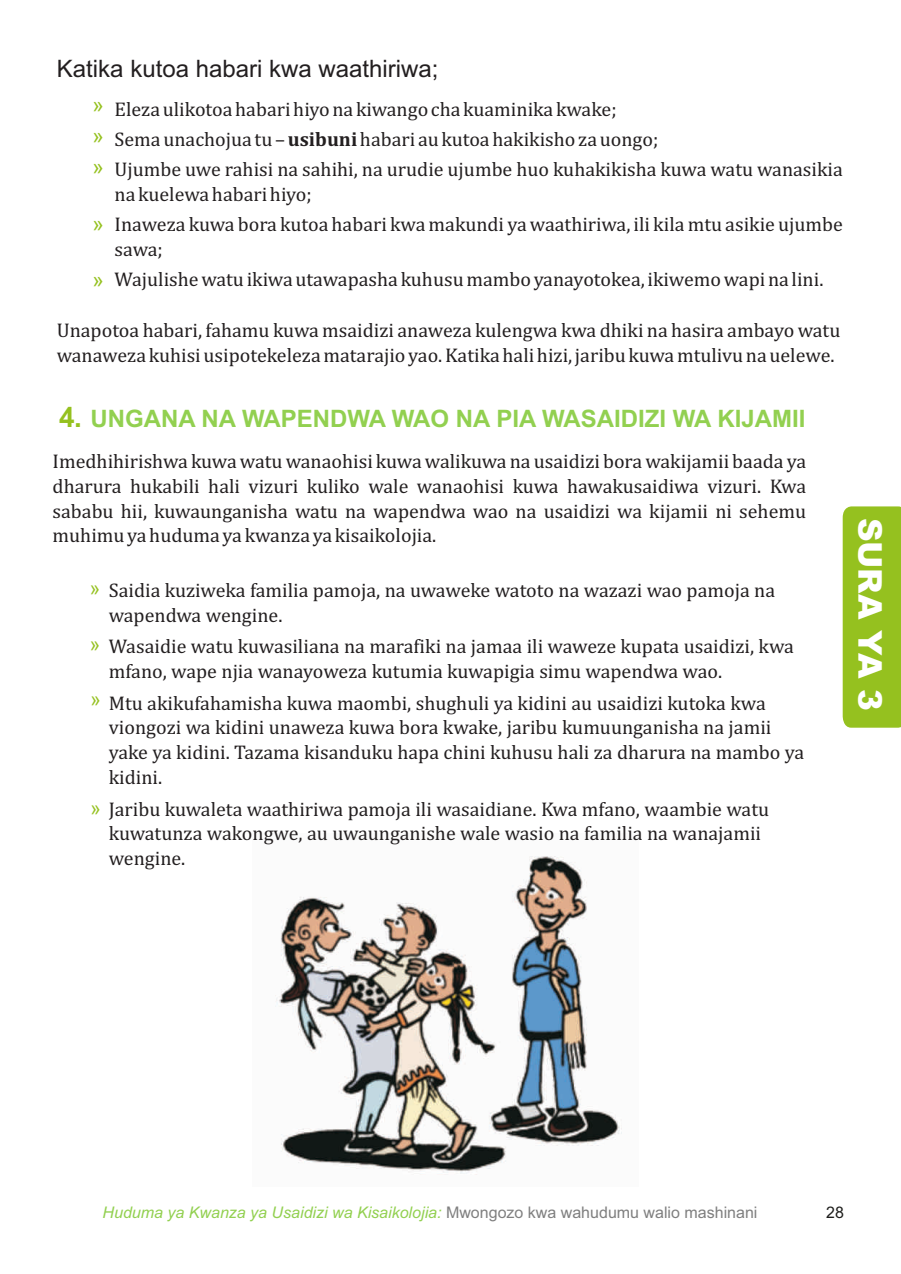
<style>
.page{position:relative;width:901px;height:1274px;background:#fff}
.page>*{position:absolute;margin:0;border:0;box-sizing:border-box;transform-origin:0 0}
.t1{font:900 32.6px "Arial";color:#fff}
.t2{font:700 24px "Arial";color:#92d050}
.t3{font:24px "Arial";color:#231f20}
.t4{font:21px/31px "Arial";color:#95c11f;text-align:justify}
.t5{font:20px/24.8px "Cambria";color:#231f20}
.t6{font:20px "Arial";color:#95c11f;scale:.93 1}
.t7{font:italic 16px "Arial";color:#92d050}
.t8{font:16px "Arial";color:#1d1d1b}
.s1{font-weight:700}
.s2{font-size:28px;color:#95c11f}
.s3{font-family:"Arial";color:#95c11f}
.s4{font-style:normal;color:#7f7f7f}
</style>
<div class="page">
<img style="left:275px;top:856px;width:347px;height:319px">
<div style="left:842px;top:506px;width:58px;height:221px;background:#95c11f"></div>
<p class="t3" style="left:57px;top:60px;width:383px">Katika kutoa habari kwa waathiriwa;</p>
<p class="t5" style="left:115px;top:95px;width:729px;line-height:30.2px">Eleza ulikotoa habari hiyo na kiwango cha kuaminika kwake;<br>Sema unachojua tu – <span class="s1">usibuni</span> habari au kutoa hakikisho za uongo;<br>Ujumbe uwe rahisi na sahihi, na urudie ujumbe huo kuhakikisha kuwa watu wanasikia</p>
<p class="t5" style="left:115px;top:180px;width:729px;line-height:30.2px">na kuelewa habari hiyo;<br>Inaweza kuwa bora kutoa habari kwa makundi ya waathiriwa, ili kila mtu asikie ujumbe</p>
<p class="t5" style="left:115px;top:235px;width:710px;line-height:30.2px">sawa;<br>Wajulishe watu ikiwa utawapasha kuhusu mambo yanayotokea, ikiwemo wapi na lini.</p>
<p class="t5" style="left:57px;top:319px;width:785px">Unapotoa habari, fahamu kuwa msaidizi anaweza kulengwa kwa dhiki na hasira ambayo watu wanaweza kuhisi usipotekeleza matarajio yao. Katika hali hizi, jaribu kuwa mtulivu na uelewe.</p>
<p class="t4" style="left:93px;top:91px;width:13px">» » »</p>
<p class="t4" style="left:93px;top:210px;width:13px">»</p>
<p class="t4" style="left:93px;top:266px;width:13px">»</p>
<p class="t2" style="left:59px;top:409px;width:747px"><span class="s2">4.</span> UNGANA NA WAPENDWA WAO NA PIA WASAIDIZI WA KIJAMII</p>
<p class="t5" style="left:53px;top:450px;width:755px;text-align:justify">Imedhihirishwa kuwa watu wanaohisi kuwa walikuwa na usaidizi bora wakijamii baada ya dharura hukabili hali vizuri kuliko wale wanaohisi kuwa hawakusaidiwa vizuri. Kwa sababu hii, kuwaunganisha watu na wapendwa wao na usaidizi wa kijamii ni sehemu muhimu ya huduma ya kwanza ya kisaikolojia.</p>
<p class="t5" style="left:90px;top:579px;width:686px"><span class="s3">»</span> Saidia kuziweka familia pamoja, na uwaweke watoto na wazazi wao pamoja na</p>
<p class="t6" style="left:90px;top:636px;width:13px">»</p>
<p class="t5" style="left:109px;top:600px;width:686px;line-height:31.6px">wapendwa wengine.<br>Wasaidie watu kuwasiliana na marafiki na jamaa ili waweze kupata usaidizi, kwa</p>
<p class="t5" style="left:109px;top:656px;width:658px;line-height:31.6px">mfano, wape njia wanayoweza kutumia kuwapigia simu wapendwa wao.<br>Mtu akikufahamisha kuwa maombi, shughuli ya kidini au usaidizi kutoka kwa</p>
<p class="t5" style="left:109px;top:716px;width:697px">viongozi wa kidini unaweza kuwa bora kwake, jaribu kumuunganisha na jamii yake ya kidini. Tazama kisanduku hapa chini kuhusu hali za dharura na mambo ya kidini.</p>
<p class="t6" style="left:90px;top:691px;width:13px">»</p>
<p class="t5" style="left:90px;top:797px;width:680px"><span class="s3">»</span> Jaribu kuwaleta waathiriwa pamoja ili wasaidiane. Kwa mfano, waambie watu</p>
<p class="t5" style="left:109px;top:822px;width:654px">kuwatunza wakongwe, au uwaunganishe wale wasio na familia na wanajamii wengine.</p>
<h1 class="t1" style="left:881px;top:517px;width:195px;rotate:90deg">SURA YA 3</h1>
<p class="t7" style="left:103px;top:1205px;width:656px">Huduma ya Kwanza ya Usaidizi wa Kisaikolojia: <span class="s4">Mwongozo kwa wahudumu walio mashinani</span></p>
<p class="t8" style="left:826px;top:1206px;width:19px">28</p>
</div>
